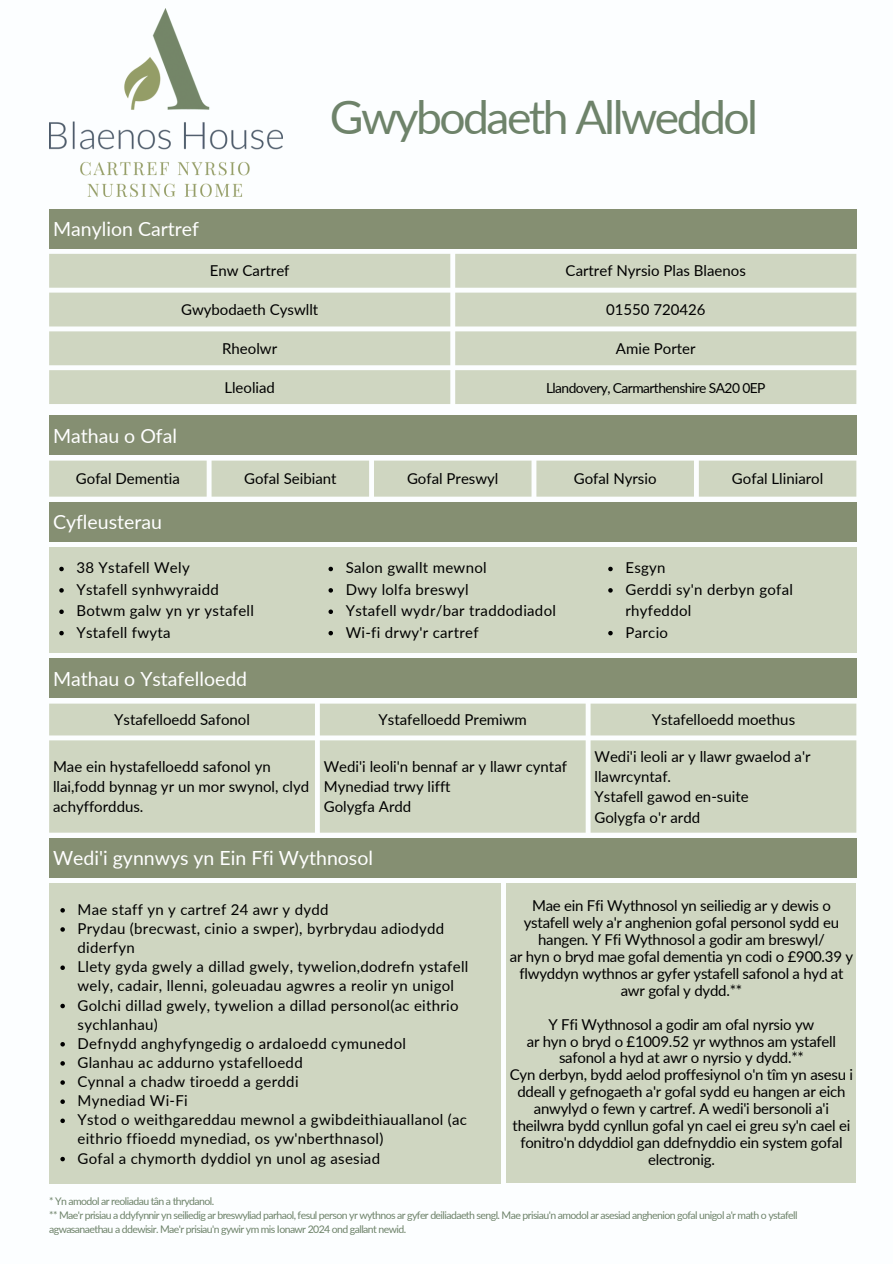
<style>
.page{position:relative;width:893px;height:1264px;background:#fff}
.page>*{position:absolute;margin:0;border:0;box-sizing:border-box;transform-origin:0 0}
.t1{font:46.2px "Lato";letter-spacing:-.055em;color:#6e836a}
.t2{font:19.5px "Lato";color:#fff}
.t3{font:15px/16.8px "Lato";color:#000;text-align:center}
.t4{font:15px/19.2px "Lato";letter-spacing:.02em;color:#000}
.t5{font:13.8px "Lato";letter-spacing:-.04em;color:#000}
.t6{font:10.5px/14px "Lato";letter-spacing:-.055em;color:#6e836a}
</style>
<div class="page">
<svg style="left:49px;top:254px;width:807px;height:150px;background:#d3dac7"></svg>
<div style="left:49px;top:460px;width:807px;height:36px;background:#cfd6c1"></div>
<div style="left:49px;top:703px;width:807px;height:129px;background:#cfd6c1"></div>
<div style="left:49px;top:883px;width:452px;height:300px;background:#cfd6c1"></div>
<svg style="left:60px;top:908px;width:5px;height:4px"></svg>
<svg style="left:60px;top:927px;width:5px;height:4px"></svg>
<svg style="left:60px;top:965px;width:5px;height:5px"></svg>
<svg style="left:60px;top:1003px;width:5px;height:5px"></svg>
<svg style="left:60px;top:1042px;width:5px;height:4px"></svg>
<svg style="left:60px;top:1061px;width:5px;height:4px"></svg>
<svg style="left:60px;top:1080px;width:5px;height:4px"></svg>
<svg style="left:60px;top:1099px;width:5px;height:4px"></svg>
<svg style="left:60px;top:1118px;width:5px;height:5px"></svg>
<svg style="left:60px;top:1156px;width:5px;height:5px"></svg>
<div style="left:506px;top:883px;width:350px;height:299px;background:#cfd6c1"></div>
<div style="left:49px;top:547px;width:277px;height:106px;background:#cfd6c1"></div>
<svg style="left:59px;top:566px;width:5px;height:5px"></svg>
<svg style="left:59px;top:588px;width:5px;height:4px"></svg>
<svg style="left:59px;top:609px;width:5px;height:5px"></svg>
<svg style="left:59px;top:631px;width:5px;height:4px"></svg>
<div style="left:318px;top:547px;width:285px;height:106px;background:#cfd6c1"></div>
<svg style="left:328px;top:566px;width:5px;height:5px"></svg>
<svg style="left:328px;top:588px;width:5px;height:4px"></svg>
<svg style="left:328px;top:609px;width:5px;height:5px"></svg>
<svg style="left:328px;top:631px;width:5px;height:4px"></svg>
<div style="left:598px;top:547px;width:258px;height:106px;background:#cfd6c1"></div>
<svg style="left:608px;top:566px;width:4px;height:5px"></svg>
<svg style="left:608px;top:588px;width:4px;height:4px"></svg>
<svg style="left:608px;top:631px;width:4px;height:4px"></svg>
<div style="left:49px;top:209px;width:807px;height:39px;background:#858f72"></div>
<div style="left:49px;top:415px;width:807px;height:40px;background:#858f72"></div>
<div style="left:49px;top:502px;width:807px;height:39px;background:#858f72"></div>
<div style="left:49px;top:658px;width:807px;height:40px;background:#858f72"></div>
<div style="left:49px;top:838px;width:807px;height:39px;background:#858f72"></div>
<img style="left:49px;top:9px;width:233px;height:188px">
<p class="t2" style="left:53px;top:217px;width:147px">Manylion Cartref</p>
<p class="t1" style="left:330px;top:89px;width:430px">Gwybodaeth Allweddol</p>
<p class="t3" style="left:210px;top:262px;width:81px">Enw Cartref</p>
<p class="t3" style="left:565px;top:262px;width:182px">Cartref Nyrsio Plas Blaenos</p>
<p class="t3" style="left:181px;top:301px;width:139px">Gwybodaeth Cyswllt</p>
<p class="t3" style="left:606px;top:301px;width:101px">01550 720426</p>
<p class="t3" style="left:222px;top:340px;width:56px">Rheolwr</p>
<p class="t3" style="left:616px;top:340px;width:81px">Amie Porter</p>
<p class="t3" style="left:224px;top:378px;width:52px">Lleoliad</p>
<p class="t5" style="left:546px;top:379px;width:221px">Llandovery, Carmarthenshire SA20 0EP</p>
<p class="t2" style="left:53px;top:423px;width:125px">Mathau o Ofal</p>
<p class="t3" style="left:76px;top:470px;width:105px">Gofal Dementia</p>
<p class="t3" style="left:244px;top:470px;width:94px">Gofal Seibiant</p>
<p class="t3" style="left:407px;top:470px;width:93px">Gofal Preswyl</p>
<p class="t3" style="left:573px;top:470px;width:84px">Gofal Nyrsio</p>
<p class="t3" style="left:731px;top:470px;width:93px">Gofal Lliniarol</p>
<p class="t2" style="left:53px;top:510px;width:111px">Cyfleusterau</p>
<p class="t4" style="left:76px;top:558px;width:115px">38 Ystafell Wely</p>
<p class="t4" style="left:76px;top:579px;width:144px">Ystafell synhwyraidd</p>
<p class="t4" style="left:76px;top:601px;width:179px">Botwm galw yn yr ystafell</p>
<p class="t4" style="left:76px;top:622px;width:96px">Ystafell fwyta</p>
<p class="t2" style="left:53px;top:666px;width:196px">Mathau o Ystafelloedd</p>
<p class="t4" style="left:345px;top:558px;width:142px">Salon gwallt mewnol</p>
<p class="t4" style="left:345px;top:579px;width:124px">Dwy lolfa breswyl</p>
<p class="t4" style="left:345px;top:601px;width:212px">Ystafell wydr/bar traddodiadol</p>
<p class="t4" style="left:345px;top:622px;width:134px">Wi-fi drwy'r cartref</p>
<p class="t3" style="left:625px;top:559px;width:42px">Esgyn</p>
<p class="t4" style="left:625px;top:578px;width:169px;line-height:21.3px">Gerddi sy'n derbyn gofal rhyfeddol</p>
<p class="t3" style="left:625px;top:623px;width:44px">Parcio</p>
<p class="t3" style="left:114px;top:710px;width:137px">Ystafelloedd Safonol</p>
<p class="t3" style="left:378px;top:710px;width:150px">Ystafelloedd Premiwm</p>
<p class="t3" style="left:651px;top:710px;width:145px">Ystafelloedd moethus</p>
<p class="t3" style="left:53px;top:756px;width:258px;line-height:20.2px;text-align:left">Mae ein hystafelloedd safonol yn llai,fodd bynnag yr un mor swynol, clyd achyfforddus.</p>
<p class="t3" style="left:324px;top:757px;width:245px">Wedi'i leoli'n bennaf ar y llawr cyntaf</p>
<p class="t3" style="left:594px;top:745px;width:217px;line-height:20.2px;text-align:left">Wedi'i leoli ar y llawr gwaelod a'r llawrcyntaf.</p>
<p class="t3" style="left:594px;top:788px;width:156px">Ystafell gawod en-suite</p>
<p class="t3" style="left:594px;top:808px;width:107px">Golygfa o'r ardd</p>
<p class="t3" style="left:324px;top:778px;width:128px">Mynediad trwy lifft</p>
<p class="t3" style="left:324px;top:798px;width:89px">Golygfa Ardd</p>
<p class="t2" style="left:53px;top:846px;width:321px">Wedi'i gynnwys yn Ein Ffi Wythnosol</p>
<p class="t4" style="left:77px;top:899px;width:252px">Mae staff yn y cartref 24 awr y dydd</p>
<p class="t4" style="left:77px;top:918px;width:368px">Prydau (brecwast, cinio a swper), byrbrydau adiodydd diderfyn</p>
<p class="t4" style="left:77px;top:956px;width:392px">Llety gyda gwely a dillad gwely, tywelion,dodrefn ystafell wely, cadair, llenni, goleuadau agwres a reolir yn unigol</p>
<p class="t4" style="left:77px;top:995px;width:382px">Golchi dillad gwely, tywelion a dillad personol(ac eithrio sychlanhau)</p>
<p class="t4" style="left:77px;top:1033px;width:330px">Defnydd anghyfyngedig o ardaloedd cymunedol</p>
<p class="t4" style="left:77px;top:1052px;width:227px">Glanhau ac addurno ystafelloedd</p>
<p class="t4" style="left:77px;top:1071px;width:222px">Cynnal a chadw tiroedd a gerddi</p>
<p class="t4" style="left:77px;top:1090px;width:112px">Mynediad Wi-Fi</p>
<p class="t4" style="left:77px;top:1109px;width:391px">Ystod o weithgareddau mewnol a gwibdeithiauallanol (ac eithrio ffioedd mynediad, os yw'nberthnasol)</p>
<p class="t4" style="left:77px;top:1148px;width:304px">Gofal a chymorth dyddiol yn unol ag asesiad</p>
<p class="t3" style="left:532px;top:897px;width:300px">Mae ein Ffi Wythnosol yn seiliedig ar y dewis o</p>
<p class="t3" style="left:524px;top:914px;width:317px">ystafell wely a'r anghenion gofal personol sydd eu hangen. Y Ffi Wythnosol a godir am breswyl/</p>
<p class="t3" style="left:509px;top:947px;width:345px">ar hyn o bryd mae gofal dementia yn codi o £900.39 y flwyddyn wythnos ar gyfer ystafell safonol a hyd at awr gofal y dydd.**</p>
<p class="t3" style="left:548px;top:1015px;width:267px">Y Ffi Wythnosol a godir am ofal nyrsio yw</p>
<p class="t3" style="left:526px;top:1032px;width:311px">ar hyn o bryd o £1009.52 yr wythnos am ystafell safonol a hyd at awr o nyrsio y dydd.**</p>
<p class="t3" style="left:510px;top:1066px;width:344px">Cyn derbyn, bydd aelod proffesiynol o'n tîm yn asesu i ddeall y gefnogaeth a'r gofal sydd eu hangen ar eich anwylyd o fewn y cartref. A wedi'i bersonoli a'i theilwra bydd cynllun gofal yn cael ei greu sy'n cael ei fonitro'n ddyddiol gan ddefnyddio ein system gofal electronig.</p>
<p class="t6" style="left:49px;top:1194px;width:167px">* Yn amodol ar reoliadau tân a thrydanol.</p>
<p class="t6" style="left:49px;top:1208px;width:749px">** Mae'r prisiau a ddyfynnir yn seiliedig ar breswyliad parhaol, fesul person yr wythnos ar gyfer deiliadaeth sengl. Mae prisiau'n amodol ar asesiad anghenion gofal unigol a'r math o ystafell agwasanaethau a ddewisir. Mae'r prisiau'n gywir ym mis Ionawr 2024 ond gallant newid.</p>
</div>
